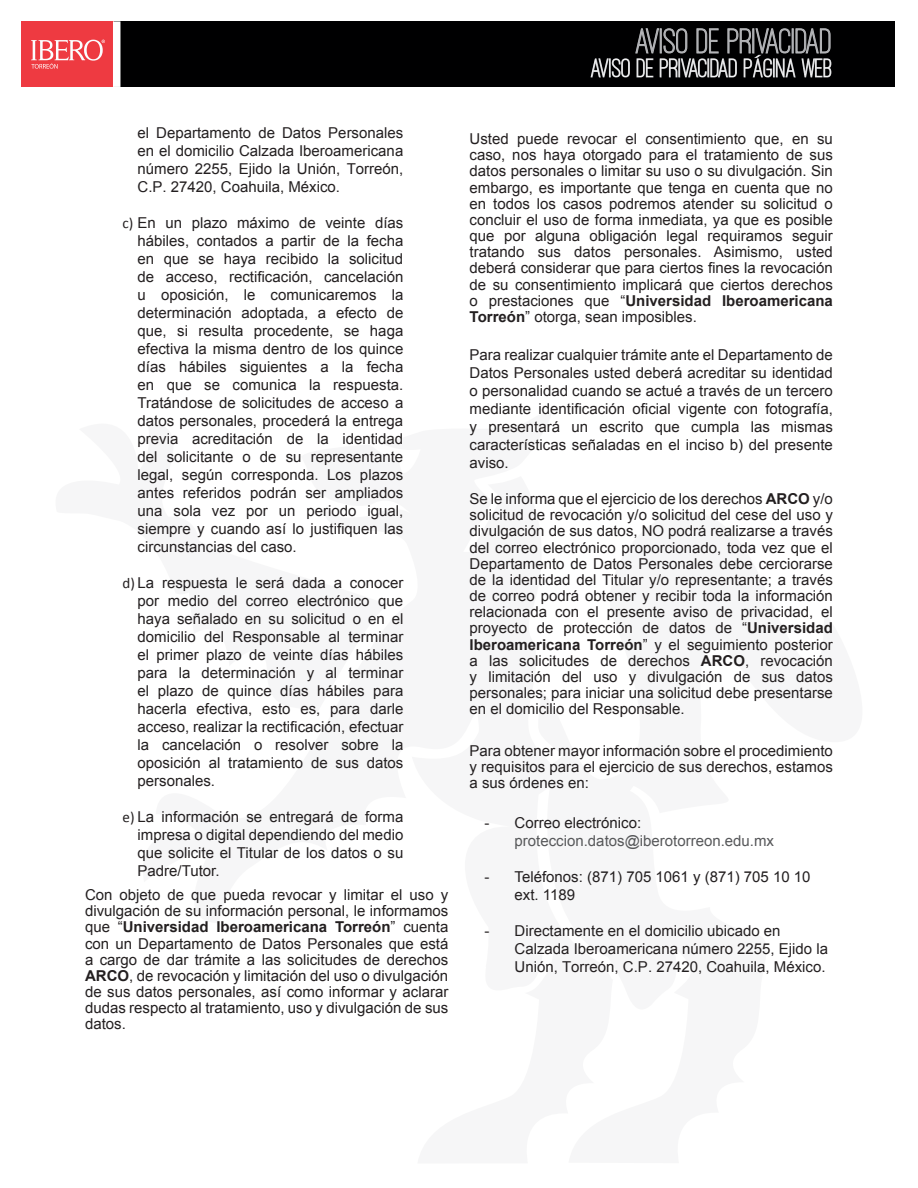
<style>
.page{position:relative;width:918px;height:1188px;background:#fff}
.page>*{position:absolute;margin:0;border:0;box-sizing:border-box;transform-origin:0 0}
.t1{font:500 36px "Ostrich Sans";color:#b4b5b8}
.t2{font:500 27px "Ostrich Sans";color:#fff}
.t3{font:15px/18px "Arial";color:#231f20;text-align:justify}
.t4{font:15px "Arial";color:#57585a}
.s1{font-family:"Calibri"}
.s2{font-weight:700}
</style>
<div class="page">
<div style="left:22px;top:21px;width:872px;height:66px;background:#000001"></div>
<div style="left:21px;top:21px;width:93px;height:66px;background:#ee3a41"></div>
<div style="left:113px;top:21px;width:7px;height:66px;background:#fff"></div>
<svg style="left:590px;top:28px;width:242px;height:50px"></svg>
<svg style="left:31px;top:40px;width:74px;height:29px"></svg>
<p class="t3" style="left:138px;top:124px;width:267px">el Departamento de Datos Personales en el domicilio Calzada Iberoamericana número 2255, Ejido la Unión, Torreón, C.P. 27420, Coahuila, México.</p>
<p class="t3" style="left:138px;top:214px;width:267px;text-indent:-15px"><span class="s1">c)</span> En un plazo máximo de veinte días hábiles, contados a partir de la fecha en que se haya recibido la solicitud de acceso, rectificación, cancelación u oposición, le comunicaremos la determinación adoptada, a efecto de que, si resulta procedente, se haga efectiva la misma dentro de los quince días hábiles siguientes a la fecha en que se comunica la respuesta.<br>Tratándose de solicitudes de acceso a datos personales, procederá la entrega previa acreditación de la identidad del solicitante o de su representante legal, según corresponda. Los plazos antes referidos podrán ser ampliados una sola vez por un periodo igual, siempre y cuando así lo justifiquen las circunstancias del caso.</p>
<p class="t3" style="left:138px;top:574px;width:267px;text-indent:-15px"><span class="s1">d)</span> La respuesta le será dada a conocer por medio del correo electrónico que haya señalado en su solicitud o en el domicilio del Responsable al terminar el primer plazo de veinte días hábiles para la determinación y al terminar el plazo de quince días hábiles para hacerla efectiva, esto es, para darle acceso, realizar la rectificación, efectuar la cancelación o resolver sobre la oposición al tratamiento de sus datos personales.</p>
<p class="t3" style="left:138px;top:808px;width:267px;text-indent:-15px"><span class="s1">e)</span> La información se entregará de forma impresa o digital dependiendo del medio que solicite el Titular de los datos o su Padre/Tutor.</p>
<p class="t3" style="left:85px;top:887px;width:365px;line-height:16.2px">Con objeto de que pueda revocar y limitar el uso y divulgación de su información personal, le informamos que “<span class="s2">Universidad Iberoamericana Torreón</span>” cuenta con un Departamento de Datos Personales que está a cargo de dar trámite a las solicitudes de derechos <span class="s2">ARCO</span>, de revocación y limitación del uso o divulgación de sus datos personales, así como informar y aclarar dudas respecto al tratamiento, uso y divulgación de sus datos.</p>
<h1 class="t1" style="left:636px;top:24px;width:198px">AVISO DE PRIVACIDAD</h1>
<h2 class="t2" style="left:591px;top:55px;width:243px">AVISO DE PRIVACIDAD PÁGINA WEB</h2>
<p class="t3" style="left:470px;top:131px;width:365px;line-height:16.2px">Usted puede revocar el consentimiento que, en su caso, nos haya otorgado para el tratamiento de sus datos personales o limitar su uso o su divulgación. Sin embargo, es importante que tenga en cuenta que no en todos los casos podremos atender su solicitud o concluir el uso de forma inmediata, ya que es posible que por alguna obligación legal requiramos seguir tratando sus datos personales. Asimismo, usted deberá considerar que para ciertos fines la revocación de su consentimiento implicará que ciertos derechos o prestaciones que “<span class="s2">Universidad Iberoamericana Torreón</span>” otorga, sean imposibles.</p>
<p class="t3" style="left:470px;top:346px;width:365px">Para realizar cualquier trámite ante el Departamento de Datos Personales usted deberá acreditar su identidad o personalidad cuando se actué a través de un tercero mediante identificación oficial vigente con fotografía, y presentará un escrito que cumpla las mismas características señaladas en el inciso b) del presente aviso.</p>
<p class="t3" style="left:470px;top:490px;width:365px;line-height:16.2px">Se le informa que el ejercicio de los derechos <span class="s2">ARCO</span> y/o solicitud de revocación y/o solicitud del cese del uso y divulgación de sus datos, NO podrá realizarse a través del correo electrónico proporcionado, toda vez que el Departamento de Datos Personales debe cerciorarse de la identidad del Titular y/o representante; a través de correo podrá obtener y recibir toda la información relacionada con el presente aviso de privacidad, el proyecto de protección de datos de “<span class="s2">Universidad Iberoamericana Torreón</span>” y el seguimiento posterior a las solicitudes de derechos <span class="s2">ARCO</span>, revocación y limitación del uso y divulgación de sus datos personales; para iniciar una solicitud debe presentarse en el domicilio del Responsable.</p>
<p class="t3" style="left:470px;top:742px;width:365px;line-height:16.2px">Para obtener mayor información sobre el procedimiento y requisitos para el ejercicio de sus derechos, estamos a sus órdenes en:</p>
<p class="t3" style="left:485px;top:814px;width:158px">- Correo electrónico:</p>
<p class="t4" style="left:515px;top:830px;width:261px">proteccion.datos@iberotorreon.edu.mx</p>
<p class="t3" style="left:515px;top:868px;width:298px;text-indent:-30px">- Teléfonos: (871) 705 1061 y (871) 705 10 10 ext. 1189</p>
<p class="t3" style="left:515px;top:922px;width:315px;text-align:left;text-indent:-30px">- Directamente en el domicilio ubicado en<br>Calzada Iberoamericana número 2255, Ejido la<br>Unión, Torreón, C.P. 27420, Coahuila, México.</p>
</div>
